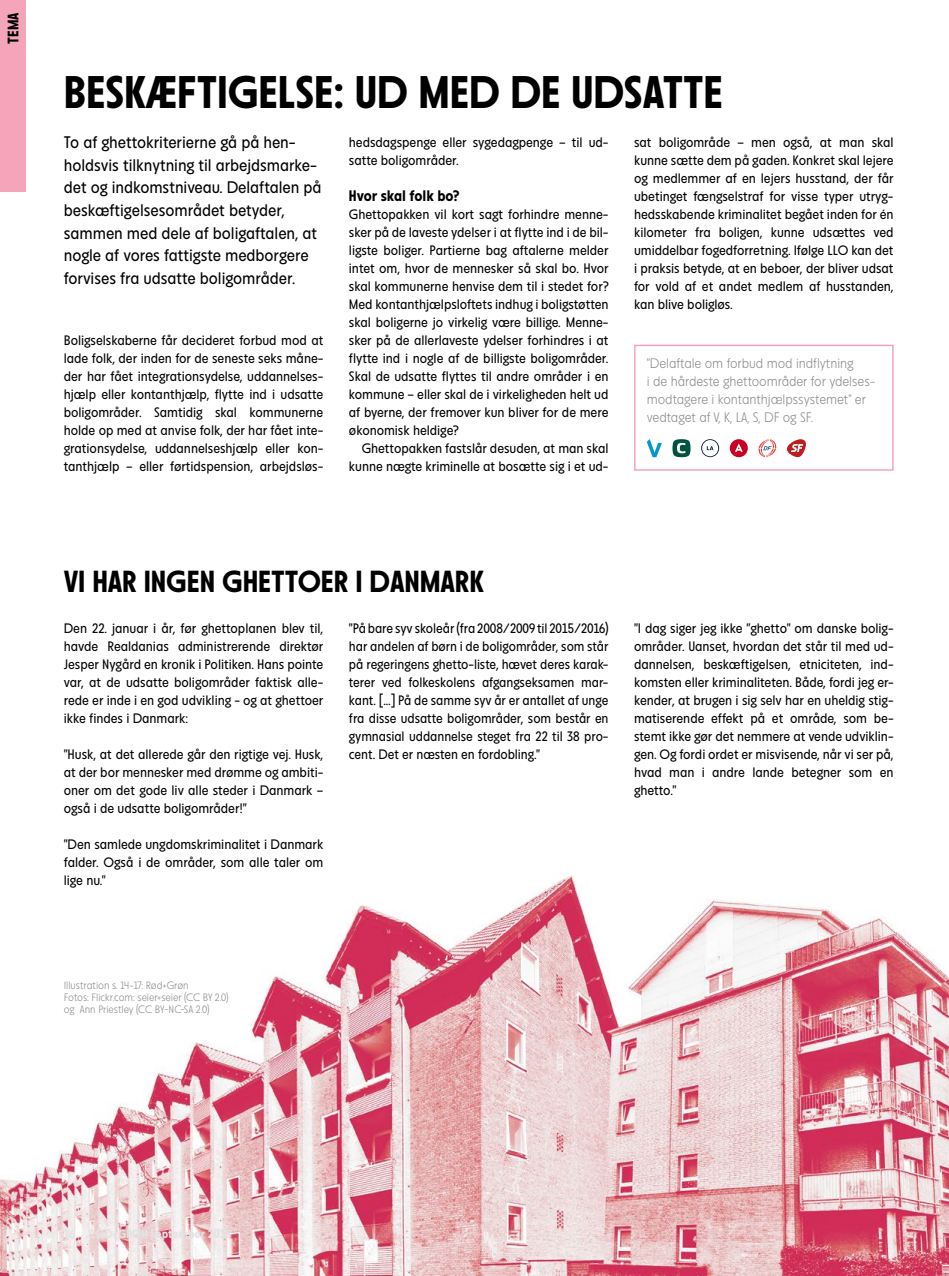
<style>
.page{position:relative;width:949px;height:1276px;background:#fff}
.page>*{position:absolute;margin:0;border:0;box-sizing:border-box;transform-origin:0 0}
.t1{font:700 45px "Maj";letter-spacing:-.005em;color:#000}
.t2{font:700 30px "Maj";letter-spacing:-.005em;color:#000}
.t3{font:16.5px/22.5px "Maj";letter-spacing:-.005em;color:#000}
.t4{font:700 15px "Maj";letter-spacing:-.005em;color:#000}
.t5{font:13.5px/18px "Maj";letter-spacing:-.005em;color:#000;text-align:justify}
.t6{font:300 13.5px/18px "Maj";letter-spacing:-.005em;color:#868786}
.t7{font:700 12px "Maj";color:#e3e3e3}
.t8{font:300 10.5px/12px "Maj";letter-spacing:-.005em;color:#868786}
</style>
<div class="page">
<img style="left:0;top:191px;width:948px;height:1085px">
<div style="left:0;top:0;width:26px;height:191px;background:#f4a5b9"></div>
<div style="left:634px;top:345px;width:259px;height:126px;border:2px solid #f4a5b9"></div>
<svg style="left:646px;top:439px;width:15px;height:18px"></svg>
<svg style="left:672px;top:439px;width:18px;height:18px"></svg>
<svg style="left:701px;top:439px;width:18px;height:18px"></svg>
<div style="left:729px;top:439px;width:18px;height:18px;background:#c90024;border-radius:50%"></div>
<svg style="left:735px;top:444px;width:7px;height:8px"></svg>
<svg style="left:758px;top:439px;width:18px;height:18px"></svg>
<svg style="left:786px;top:439px;width:19px;height:18px"></svg>
<p class="t4" style="left:5px;top:44px;width:33px;rotate:-90deg">TEMA</p>
<h1 class="t1" style="left:64px;top:68px;width:660px">BESKÆFTIGELSE: UD MED DE UDSATTE</h1>
<p class="t3" style="left:64px;top:132px;width:259px">To af ghettokriterierne gå på hen&shy;holdsvis tilknytning til arbejdsmarke&shy;det og indkomstniveau. Delaftalen på beskæftigelsesområdet betyder, sammen med dele af boligaftalen, at nogle af vores fattigste medborgere forvises fra udsatte boligområder.</p>
<p class="t5" style="left:634px;top:133px;width:261px">sat boligområde – men også, at man skal kunne sætte dem på gaden. Konkret skal lejere og medlemmer af en lejers husstand, der får ubetinget fængselstraf for visse typer utryg&shy;hedsskabende kriminalitet begået inden for én kilometer fra boligen, kunne udsættes ved umiddelbar fogedforretning. Ifølge LLO kan det i praksis betyde, at en beboer, der bliver udsat for vold af et andet medlem af husstanden, kan blive boligløs.</p>
<p class="t5" style="left:349px;top:133px;width:261px">hedsdagspenge eller sygedagpenge – til ud&shy;satte boligområder.</p>
<p class="t4" style="left:349px;top:187px;width:112px">Hvor skal folk bo?</p>
<p class="t5" style="left:349px;top:205px;width:261px">Ghettopakken vil kort sagt forhindre menne&shy;sker på de laveste ydelser i at flytte ind i de bil&shy;ligste boliger. Partierne bag aftalerne melder intet om, hvor de mennesker så skal bo. Hvor skal kommunerne henvise dem til i stedet for?<br>Med kontanthjælpsloftets indhug i boligstøtten skal boligerne jo virkelig være billige. Menne&shy;sker på de allerlaveste ydelser forhindres i at flytte ind i nogle af de billigste boligområder.<br>Skal de udsatte flyttes til andre områder i en kommune – eller skal de i virkeligheden helt ud af byerne, der fremover kun bliver for de mere økonomisk heldige?</p>
<p class="t5" style="left:349px;top:439px;width:261px;text-align:right">Ghettopakken fastslår desuden, at man skal kunne nægte kriminelle at bosætte sig i et ud-</p>
<p class="t5" style="left:64px;top:331px;width:261px">Boligselskaberne får decideret forbud mod at lade folk, der inden for de seneste seks måne&shy;der har fået integrationsydelse, uddannelses&shy;hjælp eller kontanthjælp, flytte ind i udsatte boligområder. Samtidig skal kommunerne holde op med at anvise folk, der har fået inte&shy;grationsydelse, uddannelseshjælp eller kon&shy;tanthjælp – eller førtidspension, arbejdsløs-</p>
<p class="t6" style="left:646px;top:355px;width:230px">”Delaftale om forbud mod indflytning<br>i de hårdeste ghettoområder for ydelses&shy;modtagere i kontanthjælpssystemet” er vedtaget af V, K, LA, S, DF og SF.</p>
<h2 class="t2" style="left:64px;top:565px;width:422px">VI HAR INGEN GHETTOER I DANMARK</h2>
<p class="t5" style="left:64px;top:619px;width:261px">Den 22. januar i år, før ghettoplanen blev til, havde Realdanias administrerende direktør Jesper Nygård en kronik i Politiken. Hans pointe var, at de udsatte boligområder faktisk alle&shy;rede er inde i en god udvikling - og at ghettoer ikke findes i Danmark:</p>
<p class="t5" style="left:64px;top:745px;width:261px">"Husk, at det allerede går den rigtige vej. Husk, at der bor mennesker med drømme og ambiti&shy;oner om det gode liv alle steder i Danmark – også i de udsatte boligområder!"</p>
<p class="t5" style="left:64px;top:835px;width:261px">"Den samlede ungdomskriminalitet i Danmark falder. Også i de områder, som alle taler om lige nu."</p>
<p class="t5" style="left:349px;top:619px;width:261px">"På bare syv skoleår (fra 2008/2009 til 2015/2016) har andelen af børn i de boligområder, som står på regeringens ghetto-liste, hævet deres karak&shy;terer ved folkeskolens afgangseksamen mar&shy;kant. […] På de samme syv år er antallet af unge fra disse udsatte boligområder, som består en gymnasial uddannelse steget fra 22 til 38 pro&shy;cent. Det er næsten en fordobling."</p>
<p class="t5" style="left:634px;top:619px;width:261px">"I dag siger jeg ikke ”ghetto” om danske bolig&shy;områder. Uanset, hvordan det står til med ud&shy;dannelsen, beskæftigelsen, etniciteten, ind&shy;komsten eller kriminaliteten. Både, fordi jeg er&shy;kender, at brugen i sig selv har en uheldig stig&shy;matiserende effekt på et område, som be&shy;stemt ikke gør det nemmere at vende udviklin&shy;gen. Og fordi ordet er misvisende, når vi ser på, hvad man i andre lande betegner som en ghetto."</p>
<p class="t8" style="left:64px;top:979px;width:166px">Illustration s. 14-17: Rød+Grøn<br>Fotos: Flickr.com: seier+seier (CC BY 2.0) og Ann Priestley (CC BY-NC-SA 2.0)</p>
<p class="t7" style="left:64px;top:1227px;width:169px">16 RØD+GRØN September 2018</p>
</div>
